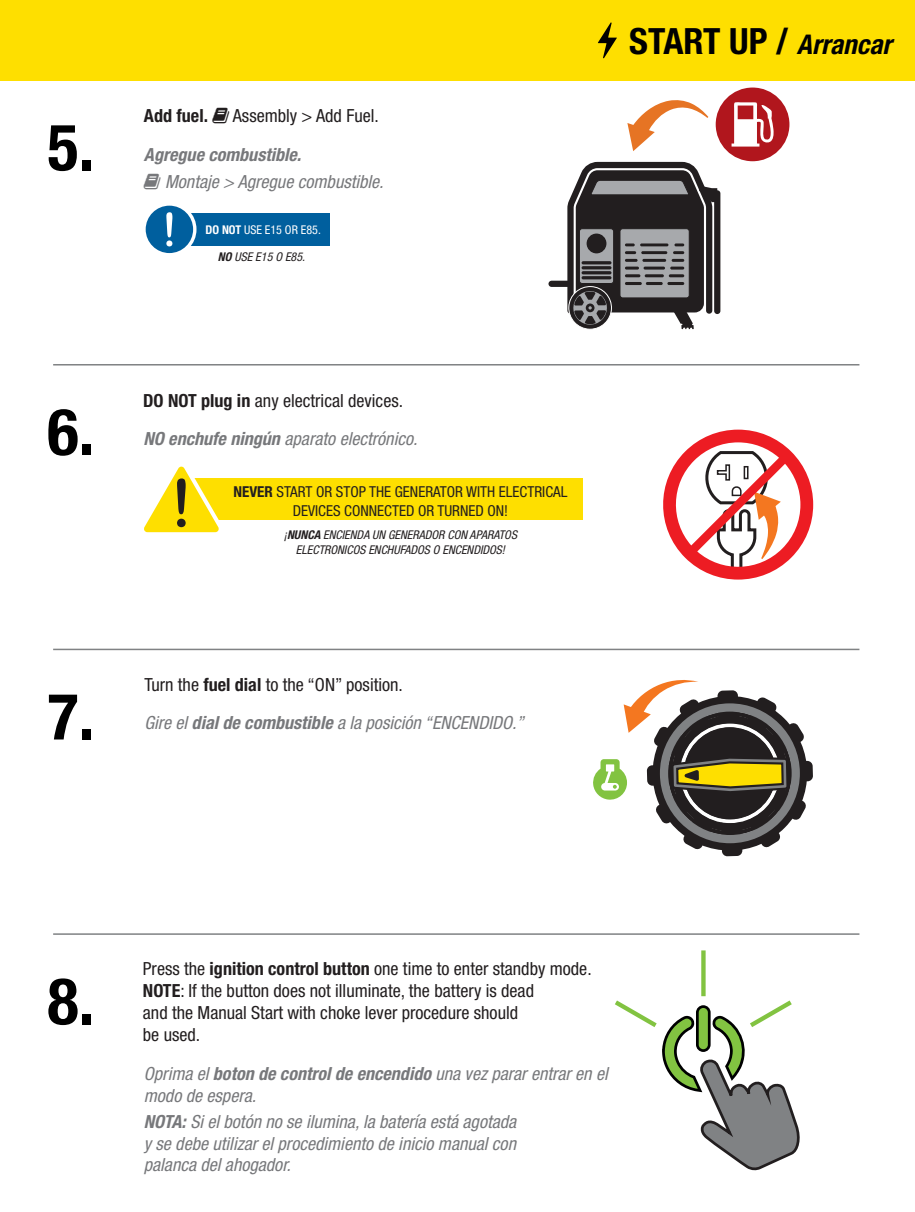
<style>
.page{position:relative;width:915px;height:1212px;background:#fff}
.page>*{position:absolute;margin:0;border:0;box-sizing:border-box;transform-origin:0 0}
.t1{font:700 condensed 64.65px "Helvetica Neue LT Std";color:#000}
.t2{font:700 condensed 36.15px "Helvetica Neue LT Std";color:#000}
.t3{font:italic condensed 18.15px/21.8px "Helvetica Neue LT Std";color:#77787b}
.t4{font:condensed 18.15px/21.8px "Helvetica Neue LT Std";color:#221e1f}
.t5{font:italic 700 condensed 18.15px "Helvetica Neue LT Std";color:#77787b}
.t6{font:700 condensed 18.15px "Helvetica Neue LT Std";color:#221e1f}
.t7{font:condensed 15.15px/18.1px "Helvetica Neue LT Std";color:#221e1f;text-align:center}
.t8{font:italic condensed 12px/15.1px "Helvetica Neue LT Std";color:#221e1f;text-align:center}
.t9{font:condensed 12px "Helvetica Neue LT Std";color:#fff}
.s1{font-weight:700}
.s2{font-style:normal;color:#221e1f}
.s3{font-weight:700;font-style:normal;color:#221e1f}
.s4{font-style:italic;font-size:27.15px}
</style>
<div class="page">
<div style="left:714px;top:190px;width:6px;height:124px;background:#221e1f;border-radius:3px"></div>
<hr style="left:53px;top:364px;width:806px;height:1px;background:#808284">
<hr style="left:53px;top:649px;width:806px;height:1px;background:#808284">
<hr style="left:53px;top:933px;width:806px;height:2px;background:#808284">
<svg style="left:663px;top:430px;width:149px;height:130px"></svg>
<svg style="left:701px;top:991px;width:4px;height:5px"></svg>
<svg style="left:615px;top:996px;width:185px;height:175px"></svg>
<div style="left:184px;top:478px;width:398px;height:42px;background:#fedf00"></div>
<svg style="left:144px;top:466px;width:75px;height:67px"></svg>
<div style="left:0;top:0;width:914px;height:80px;background:#fedf00"></div>
<svg style="left:598px;top:22px;width:19px;height:36px"></svg>
<svg style="left:670px;top:556px;width:119px;height:435px"></svg>
<svg style="left:593px;top:679px;width:219px;height:177px"></svg>
<div style="left:165px;top:213px;width:164px;height:33px;background:#005f9e"></div>
<div style="left:144px;top:204px;width:51px;height:51px;background:#005f9e;border-radius:50%"></div>
<div style="left:142px;top:202px;width:54px;height:54px;border:3px solid #fff;border-radius:50%"></div>
<svg style="left:166px;top:212px;width:6px;height:34px"></svg>
<div style="left:715px;top:88px;width:74px;height:73px;background:#b1161d;border-radius:50%"></div>
<svg style="left:731px;top:102px;width:42px;height:45px"></svg>
<svg style="left:548px;top:100px;width:169px;height:230px"></svg>
<h1 class="t1" style="left:47px;top:108px;width:48px">5.</h1>
<h1 class="t1" style="left:47px;top:393px;width:48px">6.</h1>
<h1 class="t1" style="left:47px;top:677px;width:48px">7.</h1>
<p class="t6" style="left:144px;top:105px;width:65px">Add fuel.</p>
<p class="t4" style="left:233px;top:105px;width:147px">Assembly &gt; Add Fuel.</p>
<p class="t5" style="left:144px;top:143px;width:159px">Agregue combustible.</p>
<p class="t3" style="left:165px;top:171px;width:220px">Montaje &gt; Agregue combustible.</p>
<p class="t9" style="left:205px;top:222px;width:117px"><span class="s1">DO NOT</span> USE E15 OR E85.</p>
<p class="t8" style="left:218px;top:249px;width:89px"><span class="s1">NO</span> USE E15 O E85.</p>
<p class="t4" style="left:143px;top:389px;width:261px"><span class="s1">DO NOT plug in</span> any electrical devices.</p>
<p class="t3" style="left:143px;top:428px;width:275px"><span class="s1">NO enchufe ningún</span> aparato electrónico.</p>
<p class="t7" style="left:233px;top:483px;width:335px"><span class="s1">NEVER</span> START OR STOP THE GENERATOR WITH ELECTRICAL<br>DEVICES CONNECTED OR TURNED ON!</p>
<p class="t8" style="left:284px;top:528px;width:234px">¡<span class="s1">NUNCA</span> ENCIENDA UN GENERADOR CON APARATOS<br>ELECTRONICOS ENCHUFADOS O ENCENDIDOS!</p>
<p class="t3" style="left:144px;top:665px;width:381px;line-height:38.5px"><span class="s2">Turn the</span> <span class="s3">fuel dial</span> <span class="s2">to the “ON” position.<br></span>Gire el <span class="s1">dial de combustible</span> a la posición “ENCENDIDO.”</p>
<h2 class="t2" style="left:629px;top:19px;width:264px">START UP / <span class="s4">Arrancar</span></h2>
<h1 class="t1" style="left:47px;top:962px;width:48px">8.</h1>
<p class="t4" style="left:143px;top:958px;width:450px">Press the <span class="s1">ignition control button</span> one time to enter standby mode.<br><span class="s1">NOTE</span>: If the button does not illuminate, the battery is dead<br>and the Manual Start with choke lever procedure should<br>be used.</p>
<p class="t3" style="left:144px;top:1063px;width:465px">Oprima el <span class="s1">boton de control de encendido</span> una vez parar entrar en el modo de espera.</p>
<p class="t3" style="left:144px;top:1111px;width:374px;text-align:justify"><span class="s1">NOTA:</span> Si el botón no se ilumina, la batería está agotada y se debe utilizar el procedimiento de inicio manual con palanca del ahogador.</p>
</div>
